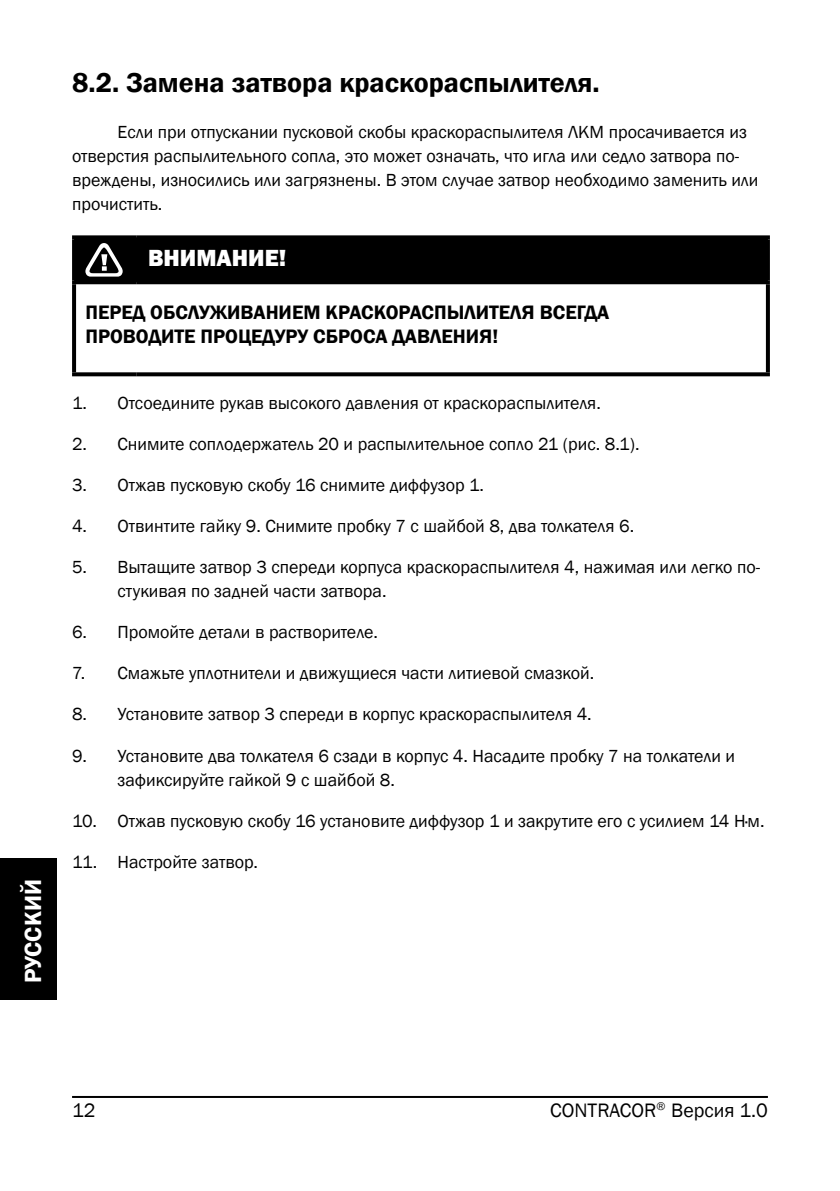
<style>
.page{position:relative;width:840px;height:1191px;background:#fff}
.page>*{position:absolute;margin:0;border:0;box-sizing:border-box;transform-origin:0 0}
.t1{font:600 28px "Franklin Gothic";color:#000}
.t2{font:800 24px "Franklin Gothic";color:#fff}
.t3{font:600 24px "Franklin Gothic";color:#fff}
.t4{font:600 20px/24px "Franklin Gothic";color:#000}
.t5{font:20px "Franklin Gothic";color:#000}
.t6{font:18px/24px "Franklin Gothic";color:#000}
</style>
<div class="page">
<div style="left:0;top:858px;width:57px;height:142px;background:#000"></div>
<hr style="left:72px;top:1096px;width:695px;height:2px;background:#000">
<svg style="left:72px;top:235px;width:65px;height:4px"></svg>
<svg style="left:72px;top:239px;width:2px;height:41px"></svg>
<svg style="left:137px;top:235px;width:632px;height:4px"></svg>
<hr style="left:765px;top:239px;width:4px;height:41px;background:#000">
<hr style="left:72px;top:280px;width:65px;height:4px;background:#000">
<svg style="left:72px;top:284px;width:4px;height:88px"></svg>
<hr style="left:137px;top:280px;width:632px;height:4px;background:#000">
<svg style="left:765px;top:284px;width:4px;height:88px"></svg>
<svg style="left:72px;top:372px;width:65px;height:4px"></svg>
<svg style="left:137px;top:372px;width:632px;height:4px;background:#151515"></svg>
<div style="left:74px;top:237px;width:693px;height:43px;background:#000"></div>
<h2 class="t3" style="left:18px;top:983px;width:106px;rotate:-90deg">РУССКИЙ</h2>
<h1 class="t1" style="left:72px;top:65px;width:529px">8.2. Замена затвора краскораспылителя.</h1>
<p class="t6" style="left:72px;top:121px;width:687px;text-indent:45px">Если при отпускании пусковой скобы краскораспылителя ЛКМ просачивается из отверстия распылительного сопла, это может означать, что игла или седло затвора по&shy;вреждены, износились или загрязнены. В этом случае затвор необходимо заменить или прочистить.</p>
<h2 class="t2" style="left:148px;top:242px;width:140px">ВНИМАНИЕ!</h2>
<p class="t4" style="left:85px;top:300px;width:525px">ПЕРЕД ОБСЛУЖИВАНИЕМ КРАСКОРАСПЫЛИТЕЛЯ ВСЕГДА<br>ПРОВОДИТЕ ПРОЦЕДУРУ СБРОСА ДАВЛЕНИЯ!</p>
<p class="t6" style="left:72px;top:392px;width:530px">1. Отсоедините рукав высокого давления от краскораспылителя.</p>
<p class="t6" style="left:72px;top:433px;width:568px">2. Снимите соплодержатель 20 и распылительное сопло 21 (рис. 8.1).</p>
<p class="t6" style="left:72px;top:474px;width:413px">3. Отжав пусковую скобу 16 снимите диффузор 1.</p>
<p class="t6" style="left:72px;top:515px;width:563px">4. Отвинтите гайку 9. Снимите пробку 7 с шайбой 8, два толкателя 6.</p>
<p class="t6" style="left:117px;top:556px;width:644px;text-indent:-45px">5. Вытащите затвор 3 спереди корпуса краскораспылителя 4, нажимая или легко по&shy;стукивая по задней части затвора.</p>
<p class="t6" style="left:72px;top:621px;width:307px">6. Промойте детали в растворителе.</p>
<p class="t6" style="left:72px;top:662px;width:523px">7. Смажьте уплотнители и движущиеся части литиевой смазкой.</p>
<p class="t6" style="left:72px;top:703px;width:521px">8. Установите затвор 3 спереди в корпус краскораспылителя 4.</p>
<p class="t6" style="left:117px;top:744px;width:619px;text-indent:-45px">9. Установите два толкателя 6 сзади в корпус 4. Насадите пробку 7 на толкатели и зафиксируйте гайкой 9 с шайбой 8.</p>
<p class="t6" style="left:72px;top:809px;width:693px">10. Отжав пусковую скобу 16 установите диффузор 1 и закрутите его с усилием 14 Н·м.</p>
<p class="t6" style="left:72px;top:850px;width:187px">11. Настройте затвор.</p>
<p class="t5" style="left:72px;top:1098px;width:25px">12</p>
<p class="t5" style="left:550px;top:1097px;width:219px">CONTRACOR<sup>®</sup> Версия 1.0</p>
</div>
